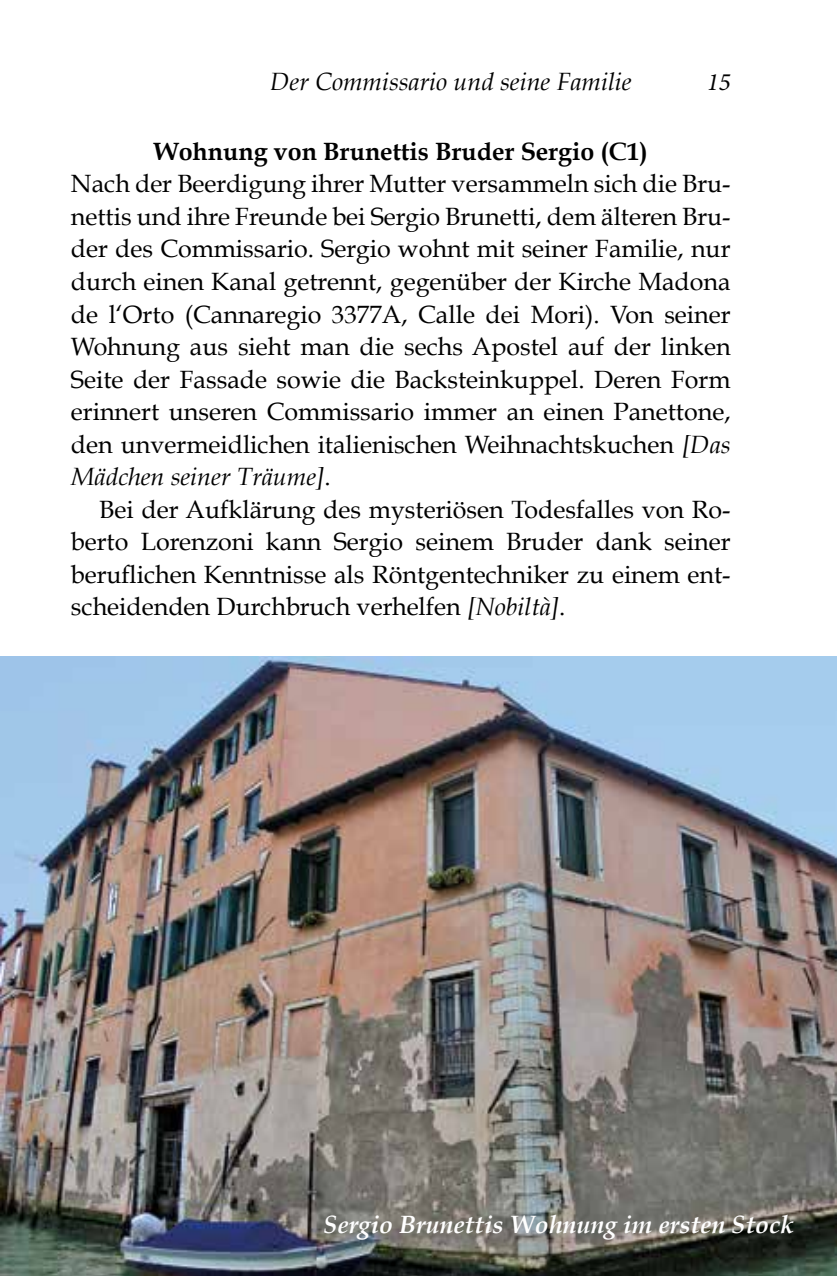
<style>
.page{position:relative;width:837px;height:1276px;background:#fff}
.page>*{position:absolute;margin:0;border:0;box-sizing:border-box;transform-origin:0 0}
.t1{font:25px/32.5px "Book Antiqua";color:#000;text-align:justify}
.t2{font:700 25px "Book Antiqua";color:#000}
.t3{font:italic 700 25px "Book Antiqua";color:#fff}
.t4{font:italic 25px "Book Antiqua";color:#000}
.t5{font:italic 25px "Minion Pro";color:#000}
.s1{font-style:italic}
</style>
<div class="page">
<img style="left:0;top:656px;width:836px;height:620px">
<p class="t4" style="left:270px;top:67px;width:363px">Der Commissario und seine Familie</p>
<p class="t5" style="left:706px;top:65px;width:25px">15</p>
<p class="t2" style="left:154px;top:137px;width:495px">Wohnung von Brunettis Bruder Sergio (C1)</p>
<p class="t1" style="left:71px;top:168px;width:661px">Nach der Beerdigung ihrer Mutter versammeln sich die Bru&shy;nettis und ihre Freunde bei Sergio Brunetti, dem älteren Bru&shy;der des Commissario. Sergio wohnt mit seiner Familie, nur durch einen Kanal getrennt, gegenüber der Kirche Madona de l‘Orto (Cannaregio 3377A, Calle dei Mori). Von seiner Wohnung aus sieht man die sechs Apostel auf der linken Seite der Fassade sowie die Backsteinkuppel. Deren Form erinnert unseren Commissario immer an einen Panettone, den unvermeidlichen italienischen Weihnachtskuchen <span class="s1">[Das Mädchen seiner Träume]</span>.</p>
<p class="t1" style="left:71px;top:493px;width:661px;text-indent:28px">Bei der Aufklärung des mysteriösen Todesfalles von Ro&shy;berto Lorenzoni kann Sergio seinem Bruder dank seiner beruflichen Kenntnisse als Röntgentechniker zu einem ent&shy;scheidenden Durchbruch verhelfen <span class="s1">[Nobiltà]</span>.</p>
<p class="t3" style="left:323px;top:1209px;width:472px">Sergio Brunettis Wohnung im ersten Stock</p>
</div>
